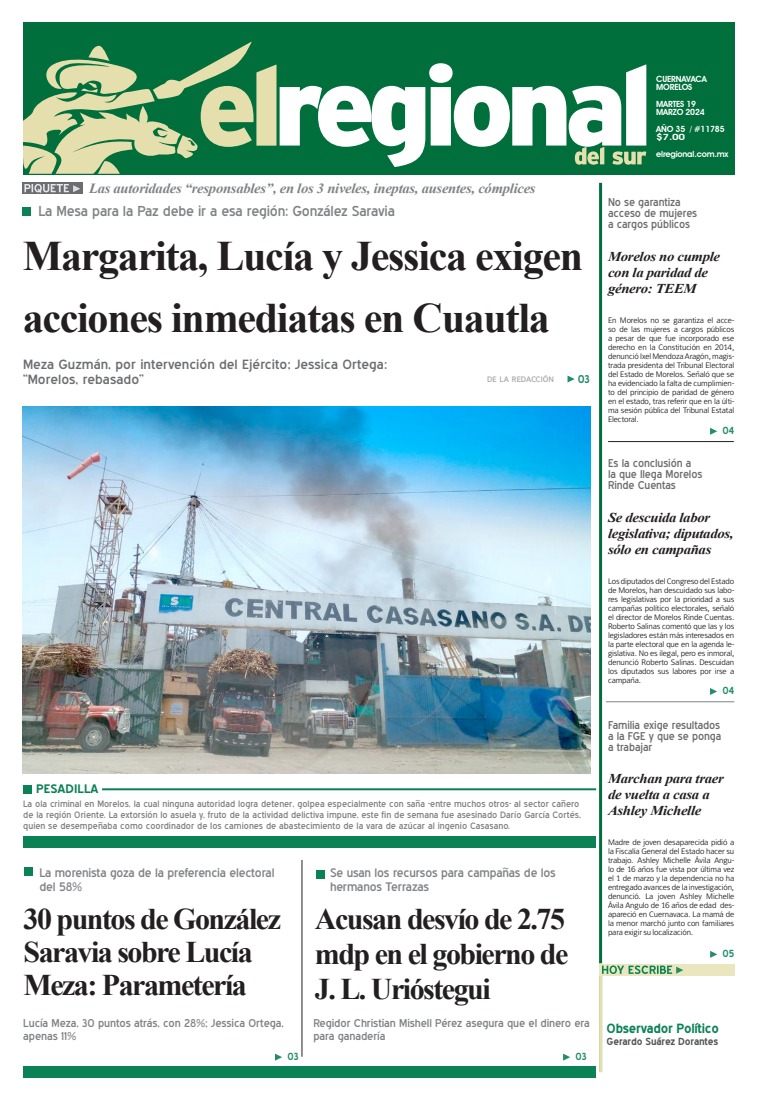
<style>
.page{position:relative;width:757px;height:1106px;background:#fff}
.page>*{position:absolute;margin:0;border:0;box-sizing:border-box;transform-origin:0 0}
.Cabeza_Portada{font:700 42px/62px "Times New Roman";letter-spacing:-.03em;color:#231f20}
.Cabeza_03{font:700 30px/35px "Times New Roman";letter-spacing:-.05em;color:#231f20;text-align:justify}
.Balazo_02{font:italic 700 14px "Times New Roman";letter-spacing:-.02em;color:#808285;scale:1.05 1}
.Balazo_01{font:14px "Blue Highway";letter-spacing:-.015em;color:#808285;scale:1.05 1}
.Cabeza_Costilla{font:italic 700 13.5px/16px "Times New Roman";letter-spacing:-.025em;color:#231f20;scale:1.1 1}
.Sumario_Portada{font:13px/15px "Blue Highway";color:#6c6d70;scale:1.1 1}
.Tema_Columna{font:700 13px "Blue Highway";letter-spacing:-.02em;color:#0b8256;scale:1.05 1}
.Balazo_Secundaria_Portada{font:12px/14px "Blue Highway";letter-spacing:-.015em;color:#808285;scale:1.05 1}
.Foto_Principal{font:700 12px "Blue Highway";color:#0b8256;scale:1.1 1}
.Balazo_Costilla{font:11px "Blue Highway";letter-spacing:-.01em;color:#6c6d70}
.Sumario_Secundaria_Portada{font:11px/13px "Blue Highway";letter-spacing:-.01em;color:#808285;scale:1.05 1}
.Txt_Costilla{font:700 11px "Blue Highway";color:#228e67}
.Columnista_Portada{font:700 10px "Blue Highway";letter-spacing:-.015em;color:#57585a;scale:1.05 1}
.Página_llamada{font:700 10px "Blue Highway";letter-spacing:-.02em;color:#228e67}
.Pié_de_foto_Portada{font:9px/11px "Blue Highway";color:#808285;scale:1.05 1}
.t1{font:600 8.5px/8.3px "Avant Garde IT Cby BT";letter-spacing:-.02em;color:#fff}
.Txt_Costilla-2{font:8px/9px "Fran Klein";letter-spacing:-.015em;color:#231f20;text-align:justify}
.Creditos{font:700 8px "Fran Klein";letter-spacing:-.015em;color:#a8a9ad;scale:1.05 1}
</style>
<div class="page">
<div style="left:23px;top:183px;width:60px;height:11px;background:#6c6d70"></div>
<div style="left:23px;top:207px;width:8px;height:8px;background:#0b8256"></div>
<div style="left:23px;top:785px;width:8px;height:8px;background:#0b8256"></div>
<div style="left:316px;top:870px;width:8px;height:8px;background:#0b8256"></div>
<hr style="left:599px;top:183px;width:3px;height:889px;background:#006f3c">
<hr style="left:599px;top:963px;width:3px;height:109px;background:#e5dfad">
<svg style="left:567px;top:375px;width:8px;height:7px"></svg>
<div style="left:23px;top:836px;width:573px;height:11px;background:#0b8256"></div>
<div style="left:23px;top:1066px;width:573px;height:11px;background:#0b8256"></div>
<svg style="left:24px;top:184px;width:56px;height:9px"></svg>
<hr style="left:102px;top:788px;width:494px;height:2px;background:#0b8256">
<div style="left:24px;top:867px;width:9px;height:8px;background:#0b8256"></div>
<svg style="left:275px;top:1053px;width:7px;height:7px"></svg>
<svg style="left:563px;top:1053px;width:7px;height:7px"></svg>
<hr style="left:301px;top:860px;width:1px;height:196px;background:#231f20">
<hr style="left:606px;top:701px;width:128px;height:1px;background:#808285">
<hr style="left:608px;top:441px;width:126px;height:1px;background:#231f20">
<div style="left:23px;top:22px;width:711px;height:152px;background:#006f3c"></div>
<svg style="left:280px;top:63px;width:366px;height:104px"></svg>
<svg style="left:24px;top:42px;width:252px;height:132px"></svg>
<svg style="left:575px;top:147px;width:71px;height:18px"></svg>
<div style="left:600px;top:964px;width:135px;height:11px;background:#eae6bd"></div>
<svg style="left:602px;top:965px;width:82px;height:9px"></svg>
<svg style="left:710px;top:428px;width:7px;height:7px"></svg>
<svg style="left:710px;top:688px;width:7px;height:7px"></svg>
<svg style="left:710px;top:951px;width:7px;height:6px"></svg>
<img style="left:23px;top:406px;width:567px;height:368px">
<p class="Balazo_02" style="left:89px;top:179px;width:427px">Las autoridades “responsables”, en los 3 niveles, ineptas, ausentes, cómplices</p>
<p class="Balazo_01" style="left:39px;top:202px;width:341px">La Mesa para la Paz debe ir a esa región: González Saravia</p>
<p class="Cabeza_Portada" style="left:23px;top:223px;width:562px">Margarita, Lucía y Jessica exigen acciones inmediatas en Cuautla</p>
<p class="Sumario_Portada" style="left:23px;top:357px;width:333px">Meza Guzmán, por intervención del Ejército; Jessica Ortega: “Morelos, rebasado”</p>
<p class="Creditos" style="left:487px;top:375px;width:65px">DE LA REDACCIÓN</p>
<p class="Txt_Costilla" style="left:578px;top:372px;width:14px">03</p>
<p class="Foto_Principal" style="left:36px;top:782px;width:58px">PESADILLA</p>
<p class="Pié_de_foto_Portada" style="left:23px;top:798px;width:533px">La ola criminal en Morelos, la cual ninguna autoridad logra detener, golpea especialmente con saña -entre muchos otros- al sector cañero de la región Oriente. La extorsión lo asuela y, fruto de la actividad delictiva impune, este fin de semana fue asesinado Darío García Cortés, quien se desempeñaba como coordinador de los camiones de abastecimiento de la vara de azúcar al ingenio Casasano.</p>
<p class="Balazo_Secundaria_Portada" style="left:39px;top:865px;width:225px">La morenista goza de la preferencia electoral del 58%</p>
<p class="Balazo_Secundaria_Portada" style="left:330px;top:865px;width:217px">Se usan los recursos para campañas de los hermanos Terrazas</p>
<p class="Cabeza_03" style="left:24px;top:902px;width:259px;line-height:33px;text-align:left">30 puntos de González<br>Saravia sobre Lucía<br>Meza: Parametería</p>
<p class="Cabeza_03" style="left:315px;top:901px;width:255px">Acusan desvío de 2.75 mdp en el gobierno de J. L. Urióstegui</p>
<p class="Sumario_Secundaria_Portada" style="left:23px;top:1016px;width:250px">Lucía Meza, 30 puntos atrás, con 28%; Jessica Ortega, apenas 11%</p>
<p class="Sumario_Secundaria_Portada" style="left:313px;top:1016px;width:265px">Regidor Christian Mishell Pérez asegura que el dinero era para ganadería</p>
<p class="Página_llamada" style="left:287px;top:1050px;width:13px">03</p>
<p class="Página_llamada" style="left:575px;top:1050px;width:13px">03</p>
<p class="t1" style="left:656px;top:75px;width:52px">CUERNAVACA</p>
<p class="t1" style="left:656px;top:83px;width:38px">MORELOS</p>
<p class="t1" style="left:656px;top:100px;width:42px">MARTES 19</p>
<p class="t1" style="left:656px;top:108px;width:50px">MARZO 2024</p>
<p class="t1" style="left:656px;top:125px;width:70px">AÑO 35 / #11785 $7.00</p>
<p class="t1" style="left:656px;top:149px;width:74px">elregional.com.mx</p>
<p class="Balazo_Costilla" style="left:608px;top:196px;width:74px">No se garantiza</p>
<p class="Balazo_Costilla" style="left:608px;top:207px;width:91px">acceso de mujeres</p>
<p class="Balazo_Costilla" style="left:608px;top:218px;width:84px">a cargos públicos</p>
<p class="Cabeza_Costilla" style="left:608px;top:248px;width:103px">Morelos no cumple con la paridad de género: TEEM</p>
<p class="Txt_Costilla-2" style="left:608px;top:315px;width:128px">En Morelos no se garantiza el acce&shy;so de las mujeres a cargos públicos a pesar de que fue incorporado ese derecho en la Constitución en 2014, denunció Ixel Mendoza Aragón, magis&shy;trada presidenta del Tribunal Electoral del Estado de Morelos. Señaló que se ha evidenciado la falta de cumplimien&shy;to del principio de paridad de género en el estado, tras referir que en la últi&shy;ma sesión pública del Tribunal Estatal Electoral.</p>
<p class="Balazo_Costilla" style="left:608px;top:456px;width:85px">Es la conclusión a</p>
<p class="Balazo_Costilla" style="left:608px;top:467px;width:96px">la que llega Morelos</p>
<p class="Balazo_Costilla" style="left:608px;top:478px;width:69px">Rinde Cuentas</p>
<p class="Página_llamada" style="left:722px;top:424px;width:13px">04</p>
<p class="Cabeza_Costilla" style="left:608px;top:509px;width:116px">Se descuida labor legislativa; diputados, sólo en campañas</p>
<p class="Txt_Costilla-2" style="left:608px;top:576px;width:128px">Los diputados del Congreso del Estado de Morelos, han descuidado sus labo&shy;res legislativas por la prioridad a sus campañas político electorales, señaló el director de Morelos Rinde Cuentas.<br>Roberto Salinas comentó que las y los legisladores están más interesados en la parte electoral que en la agenda le&shy;gislativa. No es ilegal, pero es inmoral, denunció Roberto Salinas. Descuidan los diputados sus labores por irse a campaña.</p>
<p class="Página_llamada" style="left:722px;top:684px;width:13px">04</p>
<p class="Balazo_Costilla" style="left:608px;top:718px;width:114px">Familia exige resultados</p>
<p class="Balazo_Costilla" style="left:608px;top:729px;width:115px">a la FGE y que se ponga</p>
<p class="Balazo_Costilla" style="left:608px;top:740px;width:46px">a trabajar</p>
<p class="Cabeza_Costilla" style="left:608px;top:770px;width:107px">Marchan para traer de vuelta a casa a<br>Ashley Michelle</p>
<p class="Txt_Costilla-2" style="left:608px;top:837px;width:128px">Madre de joven desaparecida pidió a la Fiscalía General del Estado hacer su trabajo. Ashley Michelle Ávila Angu&shy;lo de 16 años fue vista por última vez el 1 de marzo y la dependencia no ha entregado avances de la investigación, denunció. La joven Ashley Michelle Ávila Angulo de 16 años de edad des&shy;apareció en Cuernavaca. La mamá de la menor marchó junto con familiares para exigir su localización.</p>
<p class="Página_llamada" style="left:722px;top:947px;width:13px">05</p>
<p class="Tema_Columna" style="left:607px;top:1020px;width:108px">Observador Político</p>
<p class="Columnista_Portada" style="left:607px;top:1035px;width:108px">Gerardo Suárez Dorantes</p>
</div>
